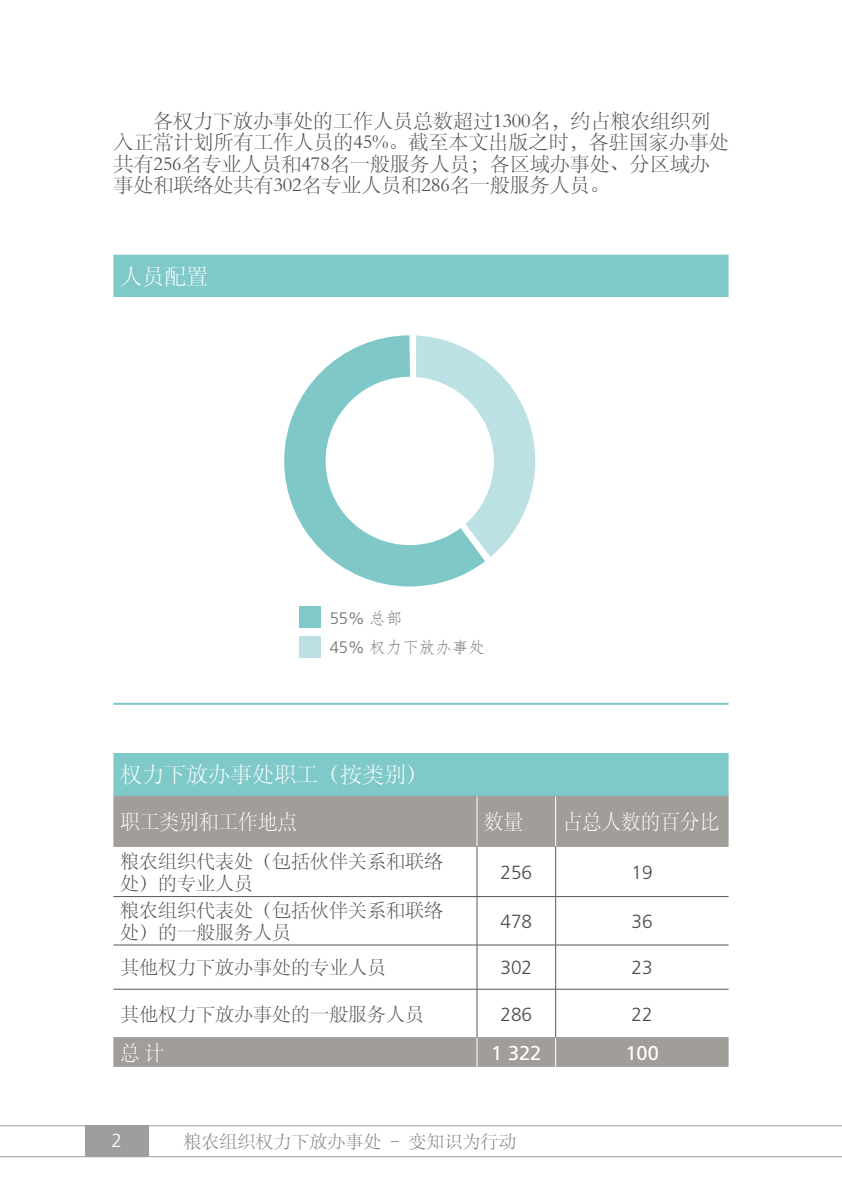
<style>
.page{position:relative;width:842px;height:1191px;background:#fff}
.page>*{position:absolute;margin:0;border:0;box-sizing:border-box;transform-origin:0 0}
.t1{font:22px "ST Song";color:#fff}
.t2{font:21px "ST Song";color:#fff;scale:.94 1}
.t3{font:20px/21.6px "ST Song";color:#4b4b4d}
.t4{font:20px "Frutiger LT Pro";color:#fff}
.t5{font:19px/21.6px "ST Song";color:#4b4b4d}
.t6{font:300 19px "Frutiger LT Pro";color:#4b4b4d}
.t7{font:300 19px "Frutiger LT Pro";color:#fff}
.t8{font:18px "ST Song";color:#7b7c7e}
.t9{font:16.6px "Fang Song";color:#707172}
.t10{font:300 16.6px "Frutiger LT Pro";color:#707172}
.s1{font-family:"Fang Song";font-weight:400}
.s2{font-family:"Frutiger LT Pro";font-weight:300}
.s3{color:#4b4b4d}
</style>
<div class="page">
<hr style="left:0;top:1125px;width:842px;height:1px;background:#9c9e9f">
<hr style="left:0;top:1156px;width:842px;height:1px;background:#9c9e9f">
<div style="left:85px;top:1125px;width:63px;height:32px;background:#9c9e9f"></div>
<div style="left:113px;top:255px;width:616px;height:541px;background:#80c9c9"></div>
<div style="left:113px;top:297px;width:616px;height:455px;background:#fff"></div>
<div style="left:113px;top:797px;width:616px;height:269px;background:#a19e9a"></div>
<svg style="left:113px;top:847px;width:364px;height:142px"></svg>
<svg style="left:478px;top:847px;width:251px;height:190px"></svg>
<div style="left:113px;top:896px;width:364px;height:49px;background:#fff"></div>
<div style="left:113px;top:989px;width:364px;height:48px;background:#fff"></div>
<hr style="left:113px;top:796px;width:364px;height:1px;background:#a29e9b">
<hr style="left:477px;top:796px;width:79px;height:1px;background:#a29e9b">
<hr style="left:556px;top:796px;width:173px;height:1px;background:#a29e9b">
<hr style="left:477px;top:846px;width:79px;height:1px;background:#a29e9b">
<hr style="left:556px;top:846px;width:173px;height:1px;background:#a29e9b">
<hr style="left:477px;top:1037px;width:79px;height:1px;background:#a29e9b">
<hr style="left:556px;top:1037px;width:173px;height:1px;background:#a29e9b">
<hr style="left:477px;top:796px;width:1px;height:50px;background:#fff">
<hr style="left:555px;top:796px;width:1px;height:50px;background:#fff">
<svg style="left:477px;top:1038px;width:1px;height:28px"></svg>
<svg style="left:555px;top:1038px;width:1px;height:28px"></svg>
<hr style="left:113px;top:846px;width:364px;height:1px;background:#a29e9b">
<hr style="left:477px;top:846px;width:1px;height:50px;background:#565657">
<hr style="left:555px;top:846px;width:1px;height:50px;background:#565657">
<hr style="left:113px;top:896px;width:364px;height:1px;background:#565657">
<hr style="left:477px;top:896px;width:79px;height:1px;background:#565657">
<hr style="left:477px;top:896px;width:1px;height:48px;background:#565657">
<hr style="left:556px;top:896px;width:173px;height:1px;background:#565657">
<hr style="left:555px;top:896px;width:1px;height:48px;background:#565657">
<hr style="left:113px;top:944px;width:364px;height:1px;background:#565657">
<hr style="left:477px;top:944px;width:79px;height:1px;background:#565657">
<hr style="left:477px;top:945px;width:1px;height:44px;background:#565657">
<hr style="left:556px;top:944px;width:173px;height:1px;background:#565657">
<hr style="left:555px;top:945px;width:1px;height:44px;background:#565657">
<hr style="left:113px;top:989px;width:364px;height:1px;background:#565657">
<hr style="left:477px;top:989px;width:79px;height:1px;background:#565657">
<hr style="left:556px;top:989px;width:173px;height:1px;background:#565657">
<hr style="left:555px;top:989px;width:1px;height:48px;background:#565657">
<hr style="left:477px;top:989px;width:1px;height:48px;background:#565657">
<hr style="left:113px;top:1037px;width:364px;height:1px;background:#a29e9b">
<svg style="left:284px;top:335px;width:201px;height:272px"></svg>
<svg style="left:410px;top:335px;width:125px;height:226px"></svg>
<div style="left:299px;top:607px;width:22px;height:21px;background:#81c8c8"></div>
<div style="left:299px;top:636px;width:22px;height:21px;background:#bbe1e5"></div>
<hr style="left:113px;top:703px;width:616px;height:2px;background:#80c8c8">
<p class="t3" style="left:113px;top:109px;width:617px;text-indent:40px">各权力下放办事处的工作人员总数超过1300名，约占粮农组织列入正常计划所有工作人员的45%。截至本文出版之时，各驻国家办事处共有256名专业人员和478名一般服务人员；各区域办事处、分区域办事处和联络处共有302名专业人员和286名一般服务人员。</p>
<p class="t1" style="left:120px;top:261px;width:90px">人员配置</p>
<p class="t10" style="left:330px;top:608px;width:74px">55% <span class="s1">总部</span></p>
<p class="t9" style="left:330px;top:638px;width:157px"><span class="s2">45%</span> 权力下放办事处</p>
<p class="t1" style="left:120px;top:760px;width:310px">权力下放办事处职工（按类别）</p>
<p class="t2" style="left:120px;top:807px;width:190px">职工类别和工作地点</p>
<p class="t2" style="left:484px;top:807px;width:43px">数量</p>
<p class="t2" style="left:562px;top:807px;width:169px">占总人数的百分比</p>
<p class="t5" style="left:120px;top:849px;width:325px">粮农组织代表处（包括伙伴关系和联络处）的专业人员</p>
<p class="t6" style="left:500px;top:861px;width:33px">256</p>
<p class="t6" style="left:631px;top:861px;width:23px">19</p>
<p class="t5" style="left:120px;top:899px;width:324px">粮农组织代表处（包括伙伴关系和联络处）的一般服务人员</p>
<p class="t6" style="left:500px;top:910px;width:33px">478</p>
<p class="t6" style="left:631px;top:910px;width:23px">36</p>
<p class="t5" style="left:120px;top:956px;width:267px">其他权力下放办事处的专业人员</p>
<p class="t6" style="left:500px;top:956px;width:33px">302</p>
<p class="t6" style="left:631px;top:956px;width:23px">23</p>
<p class="t5" style="left:120px;top:1002px;width:305px">其他权力下放办事处的一般服务人员</p>
<p class="t6" style="left:500px;top:1003px;width:33px">286</p>
<p class="t6" style="left:631px;top:1003px;width:23px">22</p>
<p class="t2" style="left:120px;top:1038px;width:49px">总 计</p>
<p class="t4" style="left:491px;top:1041px;width:52px">1 322</p>
<p class="t4" style="left:625px;top:1041px;width:35px">100</p>
<p class="t7" style="left:111px;top:1129px;width:12px">2</p>
<p class="t8" style="left:183px;top:1129px;width:334px">粮农组织权力下放办事处 <span class="s3">–</span> 变知识为行动</p>
</div>
